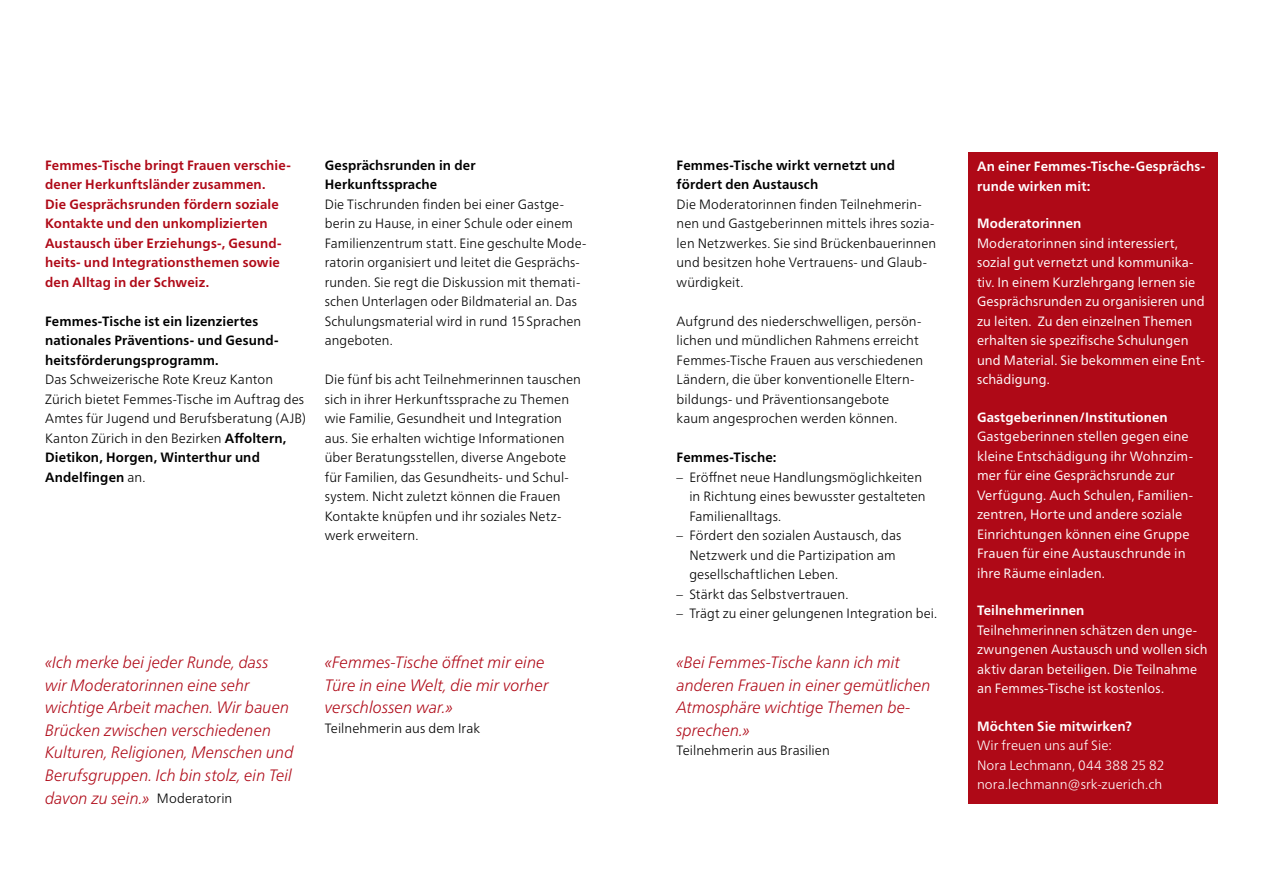
<style>
.page{position:relative;width:1263px;height:893px;background:#fff}
.page>*{position:absolute;margin:0;border:0;box-sizing:border-box;transform-origin:0 0}
.t1{font:italic 300 16.5px/22.5px "Frutiger Neue LT Pro";color:#af0917;scale:.95 1}
.t2{font:italic 300 16.5px/22.5px "Frutiger Neue LT Pro";color:#af0917}
.t3{font:300 13.5px/19.5px "Frutiger Neue LT Pro";letter-spacing:.01em;color:#000}
.t4{font:300 13.5px/19.5px "Frutiger Neue LT Pro";letter-spacing:.01em;color:#000;scale:.96 1}
.t5{font:700 13.5px/19.5px "Frutiger Neue LTW1 G";letter-spacing:.01em;color:#000}
.t6{font:13.5px/19.5px "Frutiger Neue LT Pro";letter-spacing:.005em;color:#fff;scale:.96 1}
.t7{font:13.5px/19.5px "Frutiger Neue LT Pro";letter-spacing:.005em;color:#fff}
.t8{font:700 13.5px/19.5px "Frutiger Neue LTW1 G";letter-spacing:.01em;color:#af0917}
.t9{font:700 13.5px/19.5px "Frutiger Neue LTW1 G";letter-spacing:.01em;color:#fff}
.t10{font:13.5px/19.5px "Frutiger Neue LT Pro";letter-spacing:.005em;color:#fff;scale:.95 1}
.t11{font:300 13.5px/19.5px "Frutiger Neue LT Pro";letter-spacing:.005em;color:#fff}
.s1{font-family:"Frutiger Neue LTW1 G";font-weight:700}
.s2{font-family:"Frutiger Neue LT Pro";font-weight:300}
.s3{font-style:normal;font-size:13.5px;color:#000}
</style>
<div class="page">
<div style="left:968px;top:152px;width:250px;height:652px;background:#af0917"></div>
<p class="t8" style="left:45px;top:155px;width:247px">Femmes-Tische bringt Frauen verschie&shy;dener Herkunftsländer zusammen.<br>Die Gesprächsrunden fördern soziale Kontakte und den unkomplizierten Austausch über Erziehungs-, Gesund&shy;heits- und Integrationsthemen sowie den Alltag in der Schweiz.</p>
<p class="t5" style="left:45px;top:311px;width:235px">Femmes-Tische ist ein lizenziertes nationales Präventions- und Gesund&shy;heitsförderungsprogramm.</p>
<p class="t3" style="left:45px;top:370px;width:262px">Das Schweizerische Rote Kreuz Kanton Zürich bietet Femmes-Tische im Auftrag des Amtes für Jugend und Berufsberatung (AJB)<br>Kanton Zürich in den Bezirken <span class="s1">Affoltern,</span></p>
<p class="t5" style="left:45px;top:448px;width:216px">Dietikon, Horgen, Winterthur und<br>Andelfingen <span class="s2">an.</span></p>
<p class="t5" style="left:325px;top:155px;width:152px">Gesprächsrunden in der<br>Herkunftssprache</p>
<p class="t4" style="left:325px;top:194px;width:274px">Die Tischrunden finden bei einer Gastge&shy;berin zu Hause, in einer Schule oder einem Familienzentrum statt. Eine geschulte Mode&shy;ratorin organisiert und leitet die Gesprächs&shy;runden. Sie regt die Diskussion mit themati&shy;schen Unterlagen oder Bildmaterial an. Das Schulungsmaterial wird in rund 15Sprachen angeboten.</p>
<p class="t3" style="left:325px;top:370px;width:258px">Die fünf bis acht Teilnehmerinnen tauschen sich in ihrer Herkunftssprache zu Themen wie Familie, Gesundheit und Integration aus. Sie erhalten wichtige Informationen über Beratungsstellen, diverse Angebote für Familien, das Gesundheits- und Schul&shy;system. Nicht zuletzt können die Frauen Kontakte knüpfen und ihr soziales Netz&shy;werk erweitern.</p>
<p class="t1" style="left:45px;top:651px;width:263px">«Ich merke bei jeder Runde, dass wir Moderatorinnen eine sehr wichtige Arbeit machen. Wir bauen Brücken zwischen verschiedenen Kulturen, Religionen, Menschen und Berufsgruppen. Ich bin stolz, ein Teil davon zu sein.» <span class="s3">Moderatorin</span></p>
<p class="t2" style="left:325px;top:651px;width:225px">«Femmes-Tische öffnet mir eine<br>Türe in eine Welt, die mir vorher verschlossen war.»</p>
<p class="t3" style="left:325px;top:718px;width:157px">Teilnehmerin aus dem Irak</p>
<p class="t5" style="left:677px;top:155px;width:220px">Femmes-Tische wirkt vernetzt und fördert den Austausch</p>
<p class="t4" style="left:677px;top:194px;width:272px">Die Moderatorinnen finden Teilnehmerin&shy;nen und Gastgeberinnen mittels ihres sozia&shy;len Netzwerkes. Sie sind Brückenbauerinnen und besitzen hohe Vertrauens- und Glaub&shy;würdigkeit.</p>
<p class="t3" style="left:677px;top:311px;width:248px">Aufgrund des niederschwelligen, persön&shy;lichen und mündlichen Rahmens erreicht Femmes-Tische Frauen aus verschiedenen Ländern, die über konventionelle Eltern&shy;bildungs- und Präventionsangebote kaum angesprochen werden können.</p>
<p class="t5" style="left:677px;top:448px;width:101px">Femmes-Tische:</p>
<p class="t3" style="left:689px;top:467px;width:238px;text-indent:-13px">– Eröffnet neue Handlungsmöglichkeiten in Richtung eines bewusster gestalteten<br>Familienalltags.</p>
<p class="t3" style="left:689px;top:526px;width:214px;text-indent:-13px">– Fördert den sozialen Austausch, das<br>Netzwerk und die Partizipation am gesellschaftlichen Leben.</p>
<p class="t3" style="left:677px;top:584px;width:173px">– Stärkt das Selbstvertrauen.</p>
<p class="t3" style="left:677px;top:604px;width:262px">– Trägt zu einer gelungenen Integration bei.</p>
<p class="t1" style="left:677px;top:651px;width:269px">«Bei Femmes-Tische kann ich mit anderen Frauen in einer gemütlichen<br>Atmosphäre wichtige Themen be&shy;sprechen.»</p>
<p class="t3" style="left:677px;top:741px;width:155px">Teilnehmerin aus Brasilien</p>
<p class="t9" style="left:977px;top:157px;width:230px">An einer Femmes-Tische-Gesprächs&shy;runde wirken mit:</p>
<p class="t9" style="left:977px;top:214px;width:106px">Moderatorinnen</p>
<p class="t6" style="left:977px;top:233px;width:239px">Moderatorinnen sind interessiert, sozial gut vernetzt und kommunika&shy;tiv. In einem Kurzlehrgang lernen sie Gesprächsrunden zu organisieren und zu leiten. Zu den einzelnen Themen erhalten sie spezifische Schulungen und Material. Sie bekommen eine Ent&shy;schädigung.</p>
<p class="t9" style="left:977px;top:407px;width:192px">Gastgeberinnen/Institutionen</p>
<p class="t7" style="left:977px;top:427px;width:218px">Gastgeberinnen stellen gegen eine kleine Entschädigung ihr Wohnzim&shy;mer für eine Gesprächsrunde zur<br>Verfügung. Auch Schulen, Familien&shy;zentren, Horte und andere soziale<br>Einrichtungen können eine Gruppe<br>Frauen für eine Austauschrunde in ihre Räume einladen.</p>
<p class="t9" style="left:977px;top:601px;width:109px">Teilnehmerinnen</p>
<p class="t10" style="left:977px;top:620px;width:244px">Teilnehmerinnen schätzen den unge&shy;zwungenen Austausch und wollen sich aktiv daran beteiligen. Die Teilnahme an Femmes-Tische ist kostenlos.</p>
<p class="t9" style="left:977px;top:716px;width:156px">Möchten Sie mitwirken?</p>
<p class="t11" style="left:977px;top:736px;width:189px">Wir freuen uns auf Sie:<br>Nora Lechmann, 044 388 25 82 nora.lechmann@srk-zuerich.ch</p>
</div>
